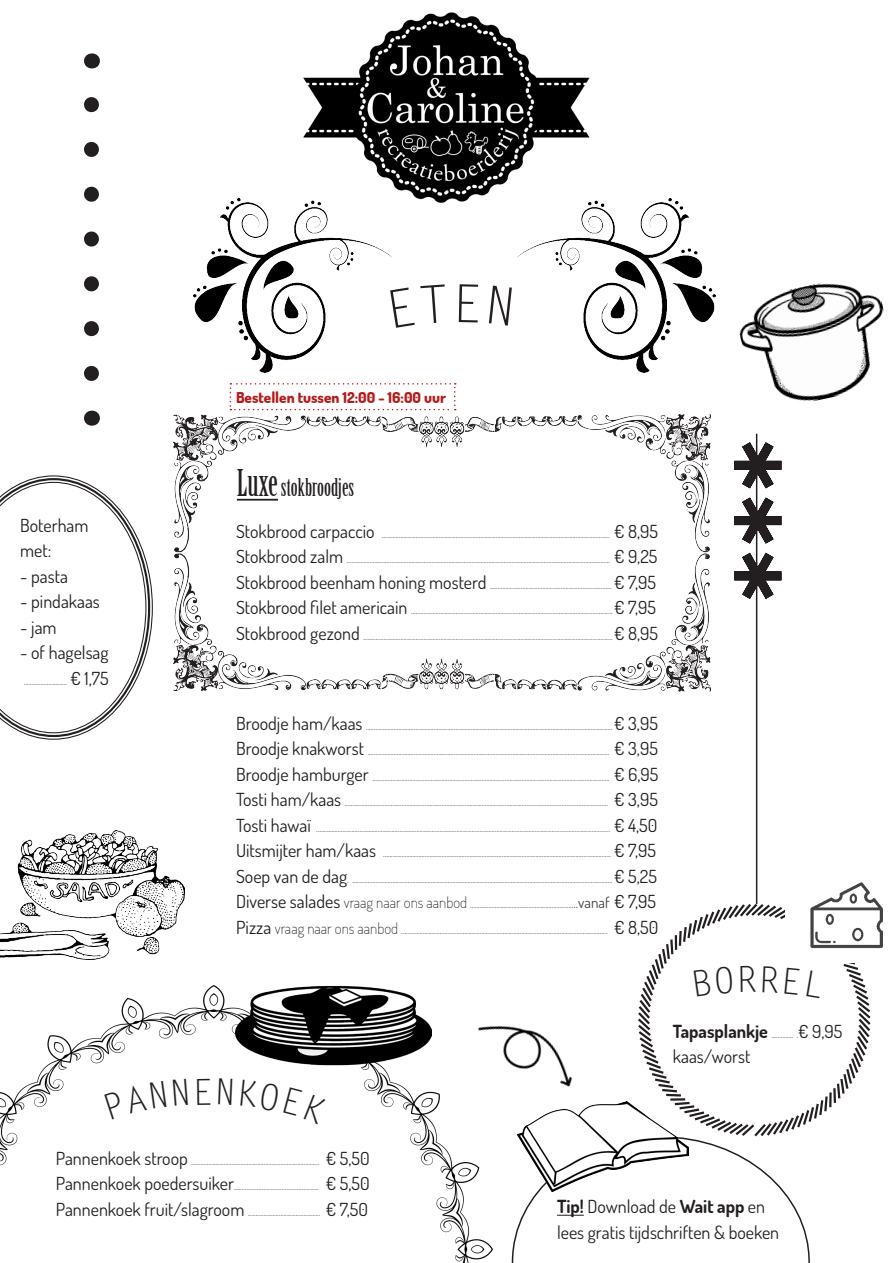
<style>
.page{position:relative;width:893px;height:1263px;background:#fff}
.page>*{position:absolute;margin:0;border:0;box-sizing:border-box;transform-origin:0 0}
.t1{font:24px "Birch Std";color:#231f20}
.t2{font:18px/25.5px "Dosis";color:#231f20}
.t3{font:800 15px "Dosis";color:#b31c1c}
.t4{font:9px "Dosis";color:#454647}
.s1{font-size:18px;color:#231f20}
.s2{font-size:36px}
.s3{font-weight:200;font-size:15px;color:#231f20}
.s4{font-weight:200;font-size:15px}
.s5{font-size:15px}
.s6{font-weight:700;font-size:18px;color:#231f20}
.s7{font-weight:700}
</style>
<div class="page">
<img style="left:0;top:985px;width:492px;height:278px">
<hr style="left:756px;top:434px;width:1px;height:470px;background:#231f20">
<img style="left:303px;top:12px;width:287px;height:191px">
<img style="left:518px;top:198px;width:197px;height:175px">
<img style="left:193px;top:198px;width:198px;height:175px">
<svg style="left:734px;top:433px;width:48px;height:176px"></svg>
<img style="left:739px;top:283px;width:145px;height:119px">
<svg style="left:84px;top:97px;width:15px;height:276px"></svg>
<svg style="left:91px;top:411px;width:1px;height:15px"></svg>
<svg style="left:91px;top:53px;width:1px;height:15px"></svg>
<svg style="left:230px;top:383px;width:226px;height:27px"></svg>
<img style="left:0;top:830px;width:185px;height:129px">
<svg style="left:638px;top:901px;width:233px;height:235px"></svg>
<img style="left:786px;top:882px;width:97px;height:81px">
<img style="left:174px;top:414px;width:536px;height:278px">
<div style="left:209px;top:469px;width:173px;height:35px;background:#fff"></div>
<hr style="left:237px;top:499px;width:41px;height:2px;background:#231f20">
<img style="left:235px;top:985px;width:196px;height:89px">
<svg style="left:0;top:475px;width:153px;height:265px"></svg>
<svg style="left:512px;top:1136px;width:298px;height:127px"></svg>
<img style="left:517px;top:1101px;width:172px;height:91px">
<img style="left:465px;top:985px;width:127px;height:137px">
<svg style="left:512px;top:985px;width:68px;height:38px"></svg>
<svg style="left:390px;top:284px;width:1px;height:44px"></svg>
<svg style="left:105px;top:1081px;width:62px;height:38px"></svg>
<svg style="left:173px;top:1079px;width:15px;height:27px"></svg>
<svg style="left:197px;top:1078px;width:14px;height:27px"></svg>
<svg style="left:218px;top:1079px;width:14px;height:26px"></svg>
<svg style="left:240px;top:1080px;width:87px;height:44px"></svg>
<svg style="left:694px;top:966px;width:39px;height:30px"></svg>
<svg style="left:741px;top:966px;width:15px;height:26px"></svg>
<svg style="left:763px;top:966px;width:37px;height:28px"></svg>
<svg style="left:807px;top:970px;width:17px;height:28px"></svg>
<h3 class="t3" style="left:236px;top:387px;width:211px">Bestellen tussen 12:00 - 16:00 uur</h3>
<h2 class="t2" style="left:20px;top:512px;width:70px">Boterham met:</h2>
<h2 class="t2" style="left:20px;top:563px;width:49px">- pasta</h2>
<h2 class="t2" style="left:20px;top:588px;width:81px">- pindakaas</h2>
<h2 class="t2" style="left:20px;top:614px;width:38px">- jam</h2>
<h2 class="t2" style="left:20px;top:639px;width:90px">- of hagelsag</h2>
<p class="t4" style="left:24px;top:675px;width:86px">............................ <span class="s1">€ 1,75</span></p>
<h1 class="t1" style="left:237px;top:474px;width:119px"><span class="s2">Luxe</span> stokbroodjes</h1>
<p class="t4" style="left:236px;top:528px;width:424px"><span class="s1">Stokbrood carpaccio</span> .................................................................................................................................................... <span class="s1">€ 8,95</span></p>
<p class="t4" style="left:236px;top:554px;width:423px"><span class="s1">Stokbrood zalm</span> ........................................................................................................................................................................... <span class="s1">€ 9,25</span></p>
<p class="t4" style="left:236px;top:579px;width:421px"><span class="s1">Stokbrood beenham honing mosterd</span> ............................................................................... <span class="s1">€ 7,95</span></p>
<p class="t4" style="left:236px;top:605px;width:421px"><span class="s1">Stokbrood filet americain</span> ...................................................................................................................................<span class="s1">€ 7,95</span></p>
<p class="t4" style="left:236px;top:630px;width:424px"><span class="s1">Stokbrood gezond</span> ..................................................................................................................................................................<span class="s1">€ 8,95</span></p>
<p class="t4" style="left:236px;top:720px;width:423px"><span class="s1">Broodje ham/kaas</span> ................................................................................................................................................................ <span class="s1">€ 3,95</span></p>
<p class="t4" style="left:236px;top:746px;width:423px"><span class="s1">Broodje knakworst</span> ............................................................................................................................................................. <span class="s1">€ 3,95</span></p>
<p class="t4" style="left:236px;top:771px;width:424px"><span class="s1">Broodje hamburger</span> .......................................................................................................................................................... <span class="s1">€ 6,95</span></p>
<p class="t4" style="left:236px;top:797px;width:423px"><span class="s1">Tosti ham/kaas</span> ........................................................................................................................................................................... <span class="s1">€ 3,95</span></p>
<p class="t4" style="left:236px;top:822px;width:423px"><span class="s1">Tosti hawaï</span> ............................................................................................................................................................................................... <span class="s1">€ 4,50</span></p>
<p class="t4" style="left:236px;top:848px;width:421px"><span class="s1">Uitsmijter ham/kaas</span> .................................................................................................................................................... <span class="s1">€ 7,95</span></p>
<p class="t4" style="left:236px;top:873px;width:422px"><span class="s1">Soep van de dag</span>. ......................................................................................................................................................................... <span class="s1">€ 5,25</span></p>
<p class="t4" style="left:236px;top:899px;width:421px"><span class="s1">Diverse salades</span> <span class="s3">vraag naar ons aanbod</span> ...................................................................<span class="s4">..</span><span class="s5">vanaf</span> <span class="s1">€ 7,95</span></p>
<p class="t4" style="left:236px;top:924px;width:424px"><span class="s1">Pizza</span> <span class="s3">vraag naar ons aanbod</span> ...................................................................................................................................... <span class="s1">€ 8,50</span></p>
<p class="t4" style="left:673px;top:1028px;width:171px"><span class="s6">Tapasplankje</span> .............. .<span class="s1">€ 9,95</span></p>
<h2 class="t2" style="left:673px;top:1043px;width:79px">kaas/worst</h2>
<p class="t4" style="left:56px;top:1155px;width:315px"><span class="s1">Pannenkoek stroop</span> ................................................................................... <span class="s1">€ 5,50</span></p>
<p class="t4" style="left:56px;top:1181px;width:315px"><span class="s1">Pannenkoek poedersuiker</span>....................................................... <span class="s1">€ 5,50</span></p>
<p class="t4" style="left:56px;top:1206px;width:314px"><span class="s1">Pannenkoek fruit/slagroom</span> ............................................... <span class="s1">€ 7,50</span></p>
<h2 class="t2" style="left:557px;top:1193px;width:224px"><span class="s7">Tip!</span> Download de <span class="s7">Wait app</span> en lees gratis tijdschriften &amp; boeken</h2>
</div>
